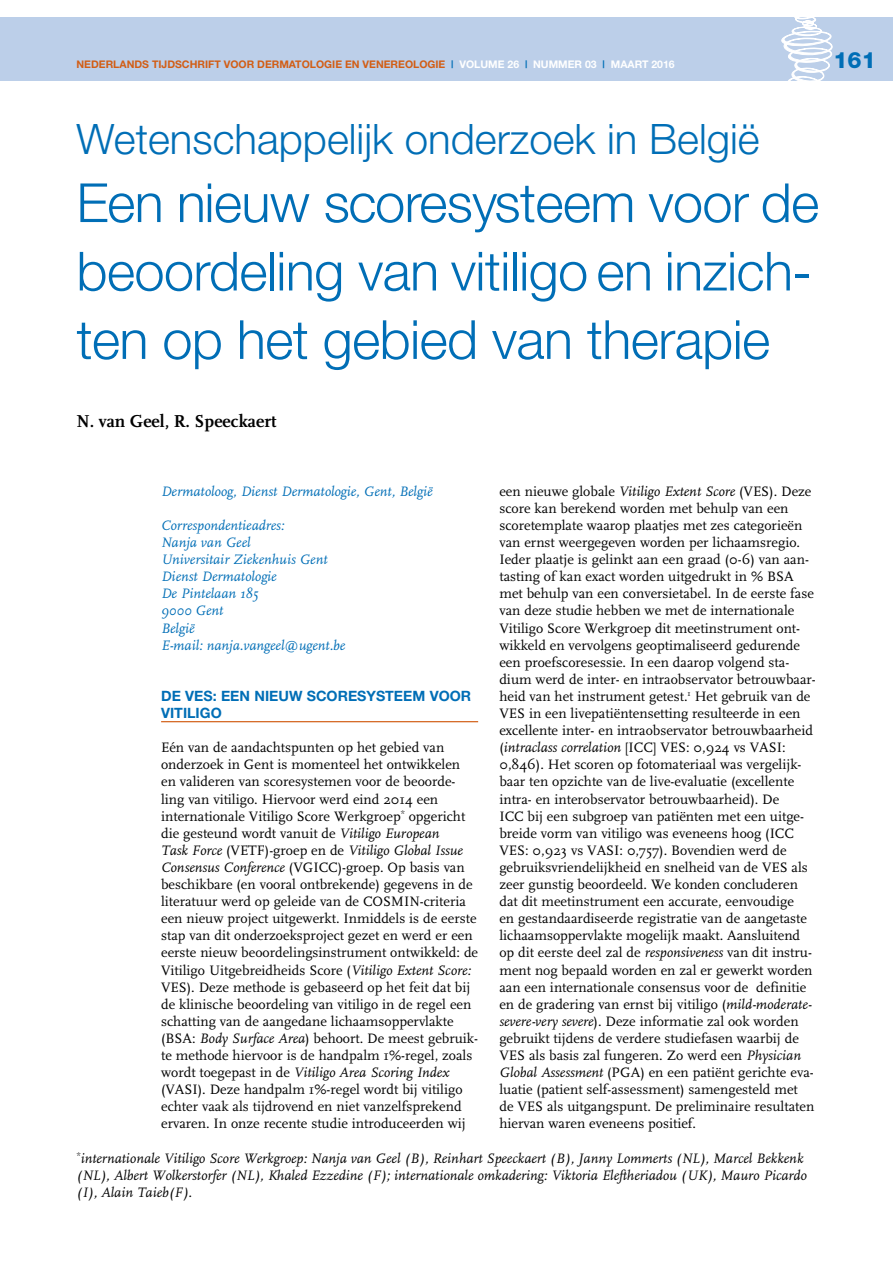
<style>
.page{position:relative;width:893px;height:1263px;background:#fff}
.page>*{position:absolute;margin:0;border:0;box-sizing:border-box;transform-origin:0 0}
.t1{font:300 54px/68.4px "Helvetica Neue";letter-spacing:-.01em;color:#006eb6}
.t2{font:300 42px "Helvetica Neue";color:#006eb6}
.t3{font:800 22.5px "Helvetica Neue";color:#006eb6}
.t4{font:700 18px "FF Scala";color:#000}
.t5{font:14.25px/17.1px "FF Scala";color:#000}
.t6{font:italic 14.25px/17.1px "FF Scala";color:#000}
.t7{font:italic 14.25px/17.1px "FF Scala";color:#006eb6}
.t8{font:700 14.25px "Helvetica Neue";color:#006eb6}
.t9{font:700 10.5px "Helvetica Neue";color:#d25e16}
.t10{font:700 10.5px "Helvetica Neue";color:#fff}
.s1{color:#006eb6}
.s2{color:#fff}
.s3{font-style:italic}
</style>
<div class="page">
<div style="left:0;top:17px;width:893px;height:64px;background:#bccfe9"></div>
<svg style="left:781px;top:17px;width:51px;height:64px"></svg>
<hr style="left:161px;top:721px;width:317px;height:1px;background:#d25e16">
<p class="t9" style="left:77px;top:58px;width:543px">NEDERLANDS TIJDSCHRIFT VOOR DERMATOLOGIE EN VENEREOLOGIE <span class="s1">|</span> <span class="s2">VOLUME 26</span> <span class="s1">|</span> <span class="s2">NUMMER 03</span> <span class="s1">|</span> <span class="s2">MAART</span></p>
<p class="t10" style="left:651px;top:58px;width:25px">2016</p>
<h3 class="t3" style="left:833px;top:47px;width:44px">161</h3>
<h2 class="t2" style="left:77px;top:113px;width:685px">Wetenschappelijk onderzoek in België</h2>
<h1 class="t1" style="left:77px;top:167px;width:744px">Een nieuw scoresysteem voor de beoordeling van vitiligo en inzich&shy;ten op het gebied van therapie</h1>
<p class="t4" style="left:77px;top:411px;width:201px">N. van Geel, R. S peeckaert</p>
<p class="t7" style="left:161px;top:483px;width:273px">Dermatoloog, Dienst Dermatologie, Gent, België</p>
<p class="t7" style="left:161px;top:517px;width:186px">Correspondentieadres:<br>Nanja van Geel<br>Universitair Ziekenhuis Gent<br>Dienst Dermatologie<br>De Pintelaan 185<br>9000 Gent<br>België<br>E-mail: nanja.vangeel@ugent.be</p>
<p class="t8" style="left:161px;top:687px;width:70px">DE VES: EEN</p>
<p class="t8" style="left:254px;top:687px;width:10px">NIEU</p>
<p class="t8" style="left:289px;top:687px;width:29px">W SCORES</p>
<p class="t8" style="left:366px;top:687px;width:21px">YSTEEM</p>
<p class="t8" style="left:430px;top:687px;width:12px">VOOR</p>
<p class="t8" style="left:161px;top:704px;width:9px">VITILIGO</p>
<p class="t5" style="left:161px;top:739px;width:319px">Eén van de aandachtspunten op het gebied van onderzoek in Gent is momenteel het ontwikkelen en valideren van scoresystemen voor de beoorde&shy;ling van vitiligo. Hiervoor werd eind 2014 een internationale Vitiligo Score Werkgroep<sup>*</sup> opgericht die gesteund wordt vanuit de <span class="s3">Vitiligo European<br>Task Force</span> (VETF)-groep en de <span class="s3">Vitiligo Global Issue Consensus Conference</span> (VGICC)-groep. Op basis van beschikbare (en vooral ontbrekende) gegevens in de literatuur werd op geleide van de COSMIN-criteria een nieuw project uitgewerkt. Inmiddels is de eerste stap van dit onderzoeksproject gezet en werd er een eerste nieuw beoordelingsinstrument ontwikkeld: de Vitiligo Uitgebreidheids Score (<span class="s3">Vitiligo Extent Score:<br></span>VES). Deze methode is gebaseerd op het feit dat bij de klinische beoordeling van vitiligo in de regel een schatting van de aangedane lichaamsoppervlakte (BSA: <span class="s3">Body Surface Area</span>) behoort. De meest gebruik&shy;te methode hiervoor is de handpalm 1%-regel, zoals wordt toegepast in de <span class="s3">Vitiligo Area Scoring Index </span>(VASI). Deze handpalm 1%-regel wordt bij vitiligo echter vaak als tijdrovend en niet vanzelfsprekend ervaren. In onze recente studie introduceerden wij</p>
<p class="t5" style="left:499px;top:483px;width:318px">een nieuwe globale <span class="s3">Vitiligo Extent Score</span> (VES). Deze score kan berekend worden met behulp van een scoretemplate waarop plaatjes met zes categorieën van ernst weergegeven worden per lichaamsregio.<br>Ieder plaatje is gelinkt aan een graad (0-6) van aan&shy;tasting of kan exact worden uitgedrukt in % BSA met behulp van een conversietabel. In de eerste fase van deze studie hebben we met de internationale Vitiligo Score Werkgroep dit meetinstrument ont&shy;wikkeld en vervolgens geoptimaliseerd gedurende een proefscoresessie. In een daarop volgend sta&shy;dium werd de inter- en intraobservator betrouwbaar&shy;heid van het instrument getest.<sup>1</sup> Het gebruik van de VES in een livepatiëntensetting resulteerde in een excellente inter- en intraobservator betrouwbaarheid (<span class="s3">intraclass correlation</span> [ICC] VES: 0,924 vs VASI:<br>0,846). Het scoren op fotomateriaal was vergelijk&shy;baar ten opzichte van de live-evaluatie (excellente intra- en interobservator betrouwbaarheid). De<br>ICC bij een subgroep van patiënten met een uitge&shy;breide vorm van vitiligo was eveneens hoog (ICC VES: 0,923 vs VASI: 0,757). Bovendien werd de gebruiksvriendelijkheid en snelheid van de VES als zeer gunstig beoordeeld. We konden concluderen dat dit meetinstrument een accurate, eenvoudige<br>en gestandaardiseerde registratie van de aangetaste lichaamsoppervlakte mogelijk maakt. Aansluitend op dit eerste deel zal de <span class="s3">responsiveness</span> van dit instru&shy;ment nog bepaald worden en zal er gewerkt worden aan een internationale consensus voor de definitie en de gradering van ernst bij vitiligo (<span class="s3">mild-moderate&shy;severe-very severe</span>). Deze informatie zal ook worden gebruikt tijdens de verdere studiefasen waarbij de VES als basis zal fungeren. Zo werd een <span class="s3">Physician Global Assessment</span> (PGA) en een patiënt gerichte eva&shy;luatie (patient self-assessment) samengesteld met<br>de VES als uitgangspunt. De preliminaire resultaten hiervan waren eveneens positief.</p>
<p class="t6" style="left:77px;top:1150px;width:732px"><sup>*</sup>internationale Vitiligo Score Werkgroep: Nanja van Geel (B), Reinhart Speeckaert (B), Janny Lommerts (NL), Marcel Bekkenk (NL), Albert Wolkerstorfer (NL), Khaled Ezzedine (F); internationale omkadering: Viktoria Eleftheriadou (UK), Mauro Picardo (I), Alain Taieb(F).</p>
</div>
